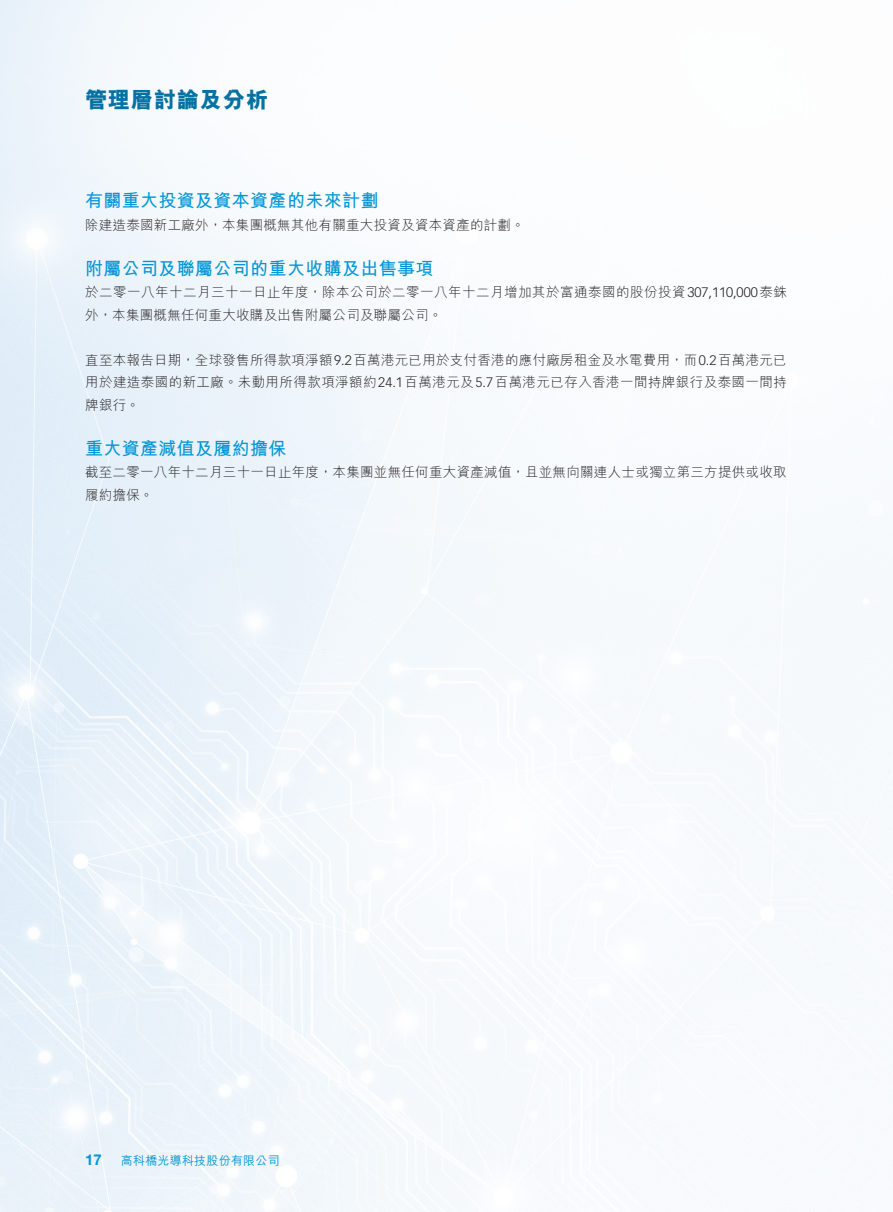
<style>
.page{position:relative;width:893px;height:1212px;background:#fff}
.page>*{position:absolute;margin:0;border:0;box-sizing:border-box;transform-origin:0 0}
.t1{font:800 22.5px "M Hei HK";letter-spacing:.02em;color:#0572a3}
.t2{font:700 18px "M Hei HK";letter-spacing:.02em;color:#0696d7}
.t3{font:700 15px "Helvetica Neue LT Std";color:#0696d7}
.t4{font:300 13.5px/22.5px "M Hei HK";letter-spacing:.02em;color:#231f20}
.t5{font:500 12px "M Hei HK";letter-spacing:.02em;color:#0696d7}
.s1{font-family:"Vectora LT Std"}
</style>
<div class="page">
<img style="left:0;top:0;width:893px;height:1212px">
<h1 class="t1" style="left:85px;top:88px;width:185px">管理層討論及分析</h1>
<h2 class="t2" style="left:85px;top:188px;width:295px">有關重大投資及資本資產的未來計劃</h2>
<p class="t4" style="left:85px;top:214px;width:441px">除建造泰國新工廠外，本集團概無其他有關重大投資及資本資產的計劃。</p>
<h2 class="t2" style="left:85px;top:255px;width:350px">附屬公司及聯屬公司的重大收購及出售事項</h2>
<p class="t4" style="left:85px;top:281px;width:703px">於二零一八年十二月三十一日止年度，除本公司於二零一八年十二月增加其於富通泰國的股份投資<span class="s1">307,110,000</span>泰銖外，本集團概無任何重大收購及出售附屬公司及聯屬公司。</p>
<p class="t4" style="left:85px;top:349px;width:703px;text-align:justify">直至本報告日期，全球發售所得款項淨額<span class="s1">9.2</span>百萬港元已用於支付香港的應付廠房租金及水電費用，而<span class="s1">0.2</span>百萬港元已用於建造泰國的新工廠。未動用所得款項淨額約<span class="s1">24.1</span>百萬港元及<span class="s1">5.7</span>百萬港元已存入香港一間持牌銀行及泰國一間持牌銀行。</p>
<h2 class="t2" style="left:85px;top:435px;width:203px">重大資產減值及履約擔保</h2>
<p class="t4" style="left:85px;top:461px;width:703px">截至二零一八年十二月三十一日止年度，本集團並無任何重大資產減值，且並無向關連人士或獨立第三方提供或收取履約擔保。</p>
<p class="t3" style="left:85px;top:1150px;width:18px">17</p>
<p class="t5" style="left:121px;top:1152px;width:160px">高科橋光導科技股份有限公司</p>
</div>
